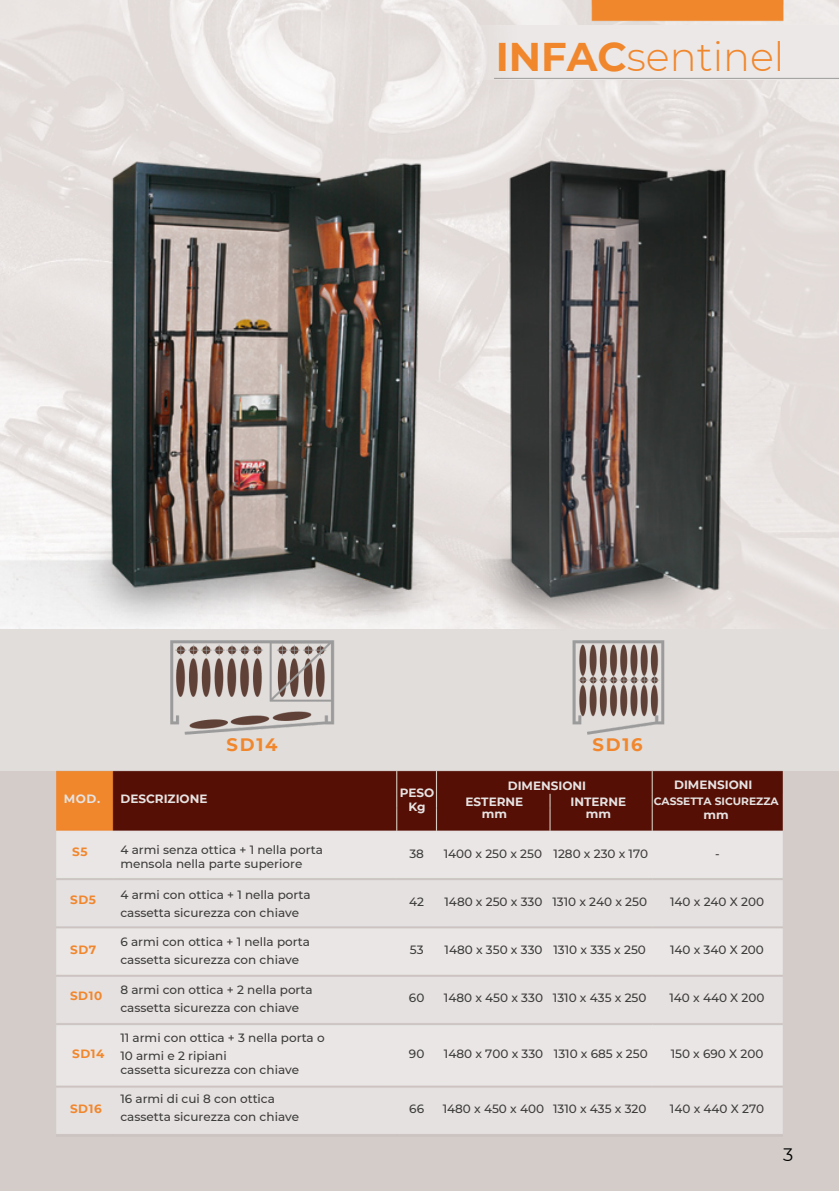
<style>
.page{position:relative;width:839px;height:1191px;background:#fff}
.page>*{position:absolute;margin:0;border:0;box-sizing:border-box;transform-origin:0 0}
.t1{font:300 40px "Montserrat";color:#f1872d}
.t2{font:700 18px "Montserrat";letter-spacing:.095em;color:#f1872d}
.t3{font:18px "Montserrat";color:#000}
.t4{font:500 12px/18px "Montserrat";color:#3c3c3b}
.t5{font:700 12px/12px "Montserrat";color:#e6e2e1;text-align:center}
.t6{font:700 12px "Montserrat";letter-spacing:.045em;color:#f1872d}
.t7{font:700 10.6px "Montserrat";color:#e6e2e1}
.s1{font-weight:700}
</style>
<div class="page">
<div style="left:0;top:771px;width:838px;height:420px;background:#d3ccc9"></div>
<img style="left:8px;top:0;width:830px;height:771px">
<img style="left:76px;top:510px;width:360px;height:120px">
<img style="left:478px;top:512px;width:240px;height:118px">
<img style="left:0;top:558px;width:368px;height:70px">
<img style="left:472px;top:558px;width:230px;height:60px">
<img style="left:101px;top:151px;width:325px;height:456px">
<img style="left:507px;top:160px;width:222px;height:438px">
<img style="left:47px;top:761px;width:745px;height:373px">
<p class="t1" style="left:496px;top:32px;width:290px"><span class="s1">INFAC</span>sentinel</p>
<h2 class="t5" style="left:64px;top:793px;width:38px">MOD.</h2>
<h3 class="t5" style="left:120px;top:793px;width:89px">DESCRIZIONE</h3>
<p class="t2" style="left:226px;top:734px;width:53px">SD14</p>
<p class="t2" style="left:592px;top:734px;width:52px">SD16</p>
<p class="t5" style="left:507px;top:780px;width:80px">DIMENSIONI</p>
<h4 class="t5" style="left:674px;top:779px;width:80px">DIMENSIONI</h4>
<h4 class="t5" style="left:400px;top:786px;width:36px;line-height:14px">PESO<br>Kg</h4>
<h4 class="t5" style="left:465px;top:796px;width:59px">ESTERNE mm</h4>
<p class="t5" style="left:570px;top:796px;width:57px">INTERNE mm</p>
<h4 class="t7" style="left:653px;top:795px;width:126px">CASSETTA SICUREZZA</h4>
<h4 class="t5" style="left:703px;top:809px;width:27px">mm</h4>
<p class="t6" style="left:72px;top:844px;width:17px">S5</p>
<p class="t6" style="left:70px;top:892px;width:27px">SD5</p>
<h1 class="t6" style="left:70px;top:942px;width:28px">SD7</h1>
<p class="t6" style="left:70px;top:988px;width:34px">SD10</p>
<p class="t6" style="left:72px;top:1046px;width:34px">SD14</p>
<p class="t6" style="left:70px;top:1101px;width:33px">SD16</p>
<h3 class="t4" style="left:120px;top:843px;width:204px;line-height:13.6px">4 armi senza ottica + 1 nella porta mensola nella parte superiore</h3>
<h3 class="t4" style="left:120px;top:886px;width:192px">4 armi con ottica + 1 nella porta cassetta sicurezza con chiave</h3>
<h2 class="t4" style="left:120px;top:933px;width:191px">6 armi con ottica + 1 nella porta cassetta sicurezza con chiave</h2>
<h4 class="t4" style="left:120px;top:981px;width:194px">8 armi con ottica + 2 nella porta cassetta sicurezza con chiave</h4>
<h3 class="t4" style="left:120px;top:1029px;width:206px">11 armi con ottica + 3 nella porta o<br>10 armi e 2 ripiani</h3>
<h3 class="t4" style="left:120px;top:1060px;width:180px">cassetta sicurezza con chiave</h3>
<h4 class="t4" style="left:120px;top:1089px;width:180px">16 armi di cui 8 con ottica cassetta sicurezza con chiave</h4>
<h4 class="t4" style="left:409px;top:844px;width:16px">38</h4>
<p class="t4" style="left:444px;top:844px;width:100px">1400 x 250 x 250</p>
<h4 class="t4" style="left:553px;top:844px;width:96px">1280 x 230 x 170</h4>
<h4 class="t4" style="left:715px;top:844px;width:6px">-</h4>
<p class="t4" style="left:409px;top:893px;width:16px">42</p>
<p class="t4" style="left:410px;top:941px;width:15px">53</p>
<h4 class="t4" style="left:444px;top:893px;width:99px">1480 x 250 x 330</h4>
<h4 class="t4" style="left:552px;top:893px;width:96px">1310 x 240 x 250</h4>
<h4 class="t4" style="left:444px;top:941px;width:99px">1480 x 350 x 330</h4>
<p class="t4" style="left:553px;top:941px;width:94px">1310 x 335 x 250</p>
<h3 class="t4" style="left:670px;top:893px;width:95px">140 x 240 X 200</h3>
<h3 class="t4" style="left:670px;top:941px;width:95px">140 x 340 X 200</h3>
<h4 class="t4" style="left:409px;top:989px;width:17px">60</h4>
<h4 class="t4" style="left:444px;top:989px;width:101px">1480 x 450 x 330</h4>
<h4 class="t4" style="left:553px;top:989px;width:95px">1310 x 435 x 250</h4>
<h3 class="t4" style="left:669px;top:989px;width:97px">140 x 440 X 200</h3>
<h3 class="t4" style="left:409px;top:1044px;width:17px">90</h3>
<h4 class="t4" style="left:444px;top:1044px;width:101px">1480 x 700 x 330</h4>
<p class="t4" style="left:554px;top:1044px;width:95px">1310 x 685 x 250</p>
<h3 class="t4" style="left:670px;top:1044px;width:94px">150 x 690 X 200</h3>
<p class="t4" style="left:409px;top:1100px;width:16px">66</p>
<h4 class="t4" style="left:442px;top:1100px;width:103px">1480 x 450 x 400</h4>
<h4 class="t4" style="left:553px;top:1100px;width:95px">1310 x 435 x 320</h4>
<h3 class="t4" style="left:670px;top:1100px;width:96px">140 x 440 X 270</h3>
<p class="t3" style="left:783px;top:1144px;width:12px">3</p>
</div>
